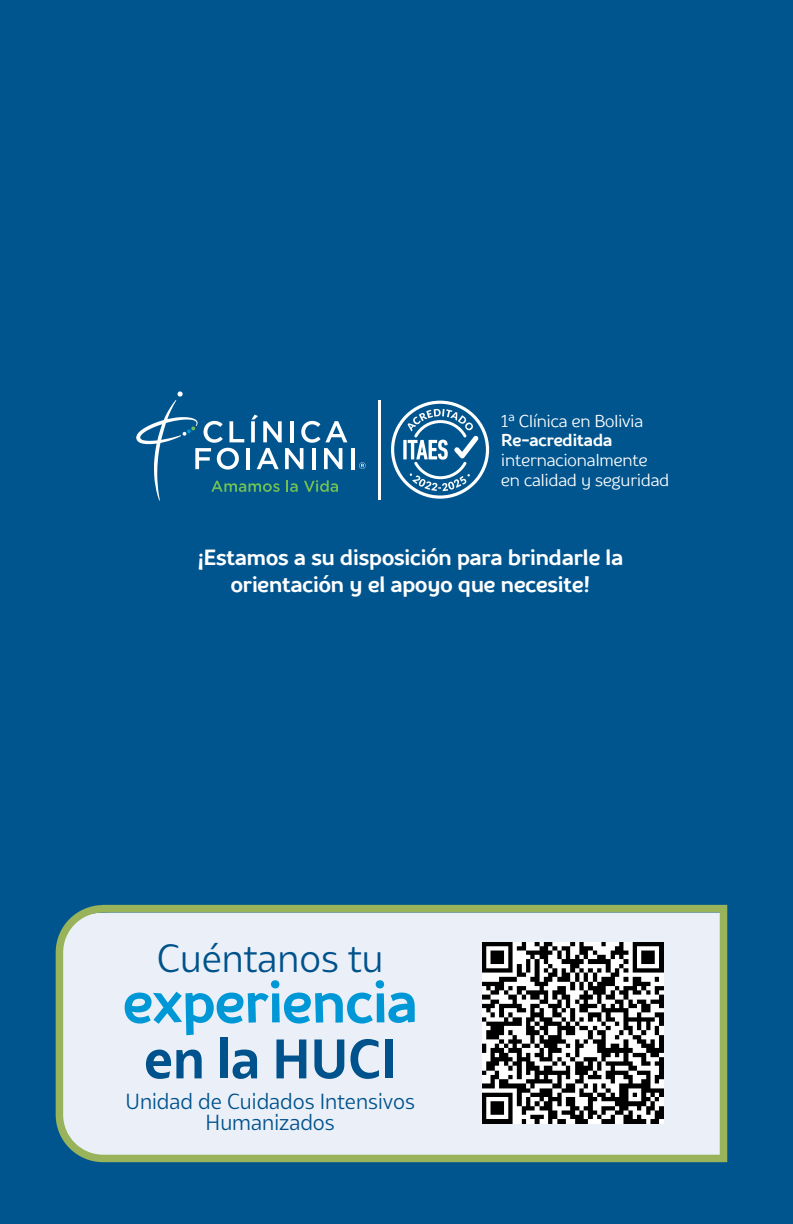
<style>
.page{position:relative;width:793px;height:1224px;background:#00558f}
.page>*{position:absolute;margin:0;border:0;box-sizing:border-box;transform-origin:0 0}
.t1{font:700 58.6px "TT Souses";color:#0097d6}
.t2{font:700 52.6px "Bw Glenn Sans";color:#00528c}
.t3{font:37.2px "Bw Glenn Sans";color:#00528c}
.t4{font:700 22px/26.4px "TT Souses";color:#fff;text-align:center}
.t5{font:20.6px/21px "Bw Glenn Sans";color:#00528c;text-align:center}
.t6{font:17.2px/19.8px "TT Souses";color:#fff}
.t7{font:700 17.2px "TT Souses";color:#fff}
</style>
<div class="page">
<svg style="left:56px;top:905px;width:671px;height:257px;background:#e0e8e7"></svg>
<img style="left:482px;top:943px;width:181px;height:181px">
<hr style="left:378px;top:400px;width:3px;height:100px;background:#fff">
<svg style="left:359px;top:462px;width:6px;height:7px"></svg>
<svg style="left:136px;top:391px;width:211px;height:110px"></svg>
<hr style="left:351px;top:448px;width:3px;height:21px;background:#fff">
<svg style="left:391px;top:401px;width:98px;height:98px"></svg>
<p class="t6" style="left:501px;top:410px;width:143px">1ª Clínica en Bolivia</p>
<p class="t7" style="left:501px;top:429px;width:112px">Re-acreditada</p>
<p class="t6" style="left:501px;top:450px;width:169px">internacionalmente en calidad y seguridad</p>
<p class="t4" style="left:198px;top:544px;width:427px">¡Estamos a su disposición para brindarle la orientación y el apoyo que necesite!</p>
<h3 class="t3" style="left:157px;top:936px;width:228px">Cuéntanos tu</h3>
<h1 class="t1" style="left:123px;top:962px;width:295px">experiencia</h1>
<h2 class="t2" style="left:144px;top:1026px;width:254px">en la HUCI</h2>
<p class="t5" style="left:126px;top:1091px;width:291px">Unidad de Cuidados Intensivos<br>Humanizados</p>
</div>
